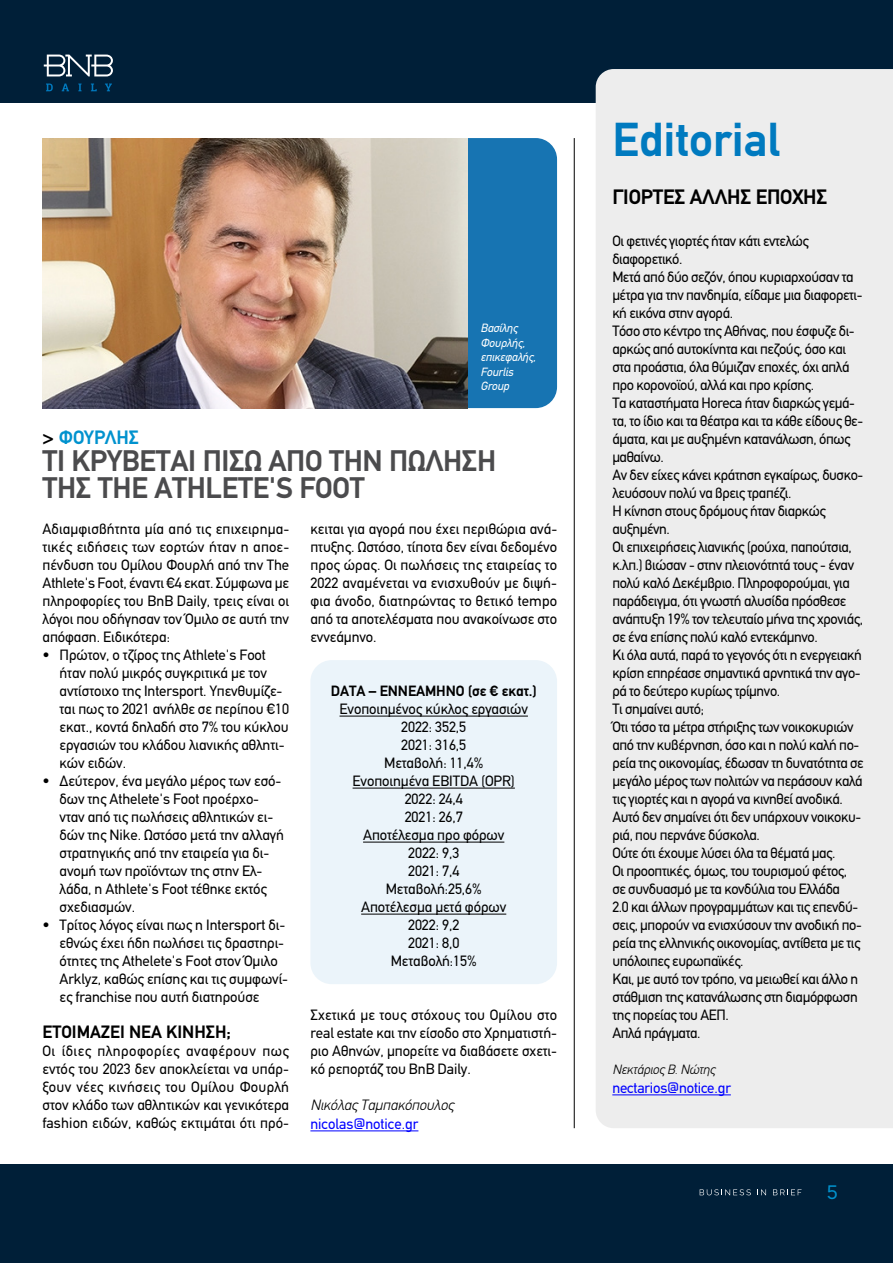
<style>
.page{position:relative;width:893px;height:1263px;background:#fff}
.page>*{position:absolute;margin:0;border:0;box-sizing:border-box;transform-origin:0 0}
.t1{font:700 48px "PF Din Text";color:#007abf}
.t2{font:700 30px/27px "PF Din Text";letter-spacing:-.01em;color:#4b4b4d}
.t3{font:700 21px "PF Din Text";letter-spacing:-.01em;color:#000}
.t4{font:700 19.5px "PF Din Text";letter-spacing:-.005em;color:#0092ce}
.t5{font:19.5px "CF Asty Std";color:#0092ce}
.t6{font:700 18px "PF Din Text";color:#000}
.t7{font:15px/18px "PF Din Text";letter-spacing:-.025em;color:#000;text-align:justify}
.t8{font:15px/18px "PF Din Text";letter-spacing:-.005em;color:#000}
.t9{font:15px "PF Din Text";letter-spacing:-.01em;color:#00f}
.t10{font:700 15px "PF Din Text";letter-spacing:-.005em;color:#000}
.t11{font:italic 300 15px "PF Din Text";letter-spacing:-.005em;color:#000}
.t12{font:italic 300 13.5px "PF Din Text";letter-spacing:-.01em;color:#000}
.t13{font:italic 12px/14.4px "PF Din Text";letter-spacing:-.01em;color:#fff}
.s1{color:#000}
</style>
<div class="page">
<div style="left:0;top:0;width:893px;height:102px;background:#001f38"></div>
<svg style="left:46px;top:84px;width:7px;height:7px"></svg>
<svg style="left:62px;top:84px;width:7px;height:7px"></svg>
<svg style="left:78px;top:84px;width:4px;height:7px"></svg>
<svg style="left:91px;top:84px;width:6px;height:7px"></svg>
<svg style="left:105px;top:84px;width:7px;height:7px"></svg>
<svg style="left:44px;top:55px;width:69px;height:21px"></svg>
<div style="left:0;top:1164px;width:893px;height:99px;background:#001f38"></div>
<svg style="left:700px;top:1189px;width:51px;height:6px"></svg>
<svg style="left:757px;top:1189px;width:9px;height:6px"></svg>
<svg style="left:773px;top:1189px;width:28px;height:6px"></svg>
<div style="left:310px;top:660px;width:247px;height:324px;background:#ebf4fa;border-radius:21px"></div>
<div style="left:596px;top:69px;width:297px;height:1059px;background:#ededed"></div>
<hr style="left:612px;top:1094px;width:119px;height:1px;background:#00f">
<hr style="left:574px;top:138px;width:1px;height:990px;background:#000">
<div style="left:43px;top:138px;width:514px;height:270px;background:#1774b2;border-radius:21px"></div>
<img style="left:43px;top:138px;width:425px;height:270px">
<hr style="left:339px;top:716px;width:189px;height:1px;background:#000">
<hr style="left:353px;top:788px;width:162px;height:1px;background:#000">
<hr style="left:363px;top:842px;width:141px;height:1px;background:#000">
<hr style="left:361px;top:914px;width:145px;height:1px;background:#000">
<hr style="left:310px;top:1130px;width:108px;height:1px;background:#00f">
<p class="t13" style="left:480px;top:321px;width:57px">Βασίλης<br>Φουρλής, επικεφαλής,<br>Fourlis<br>Group</p>
<h3 class="t4" style="left:43px;top:426px;width:98px"><span class="s1">&gt;</span> ΦΟΥΡΛΗΣ</h3>
<h2 class="t2" style="left:43px;top:447px;width:455px">ΤΊ ΚΡΎΒΕΤΑΙ ΠΊΣΩ ΑΠΌ ΤΗΝ ΠΏΛΗΣΗ<br>ΤΗΣ ΤΗΕ ATHLETE'S FOOT</h2>
<p class="t7" style="left:43px;top:520px;width:248px">Αδιαμφισβήτητα μία από τις επιχειρημα&shy;τικές ειδήσεις των εορτών ήταν η αποε&shy;πένδυση του Ομίλου Φουρλή από την The Athlete's Foot, έναντι €4 εκατ. Σύμφωνα με πληροφορίες του BnB Daily, τρεις είναι οι λόγοι που οδήγησαν τον Όμιλο σε αυτή την απόφαση. Ειδικότερα:</p>
<p class="t8" style="left:60px;top:646px;width:231px;text-indent:-17px">• Πρώτον, ο τζίρος της Athlete's Foot ήταν πολύ μικρός συγκριτικά με τον αντίστοιχο της Intersport. Υπενθυμίζε&shy;ται πως το 2021 ανήλθε σε περίπου €10 εκατ., κοντά δηλαδή στο 7% του κύκλου εργασιών του κλάδου λιανικής αθλητι&shy;κών ειδών.</p>
<p class="t8" style="left:60px;top:772px;width:226px;text-indent:-17px">• Δεύτερον, ένα μεγάλο μέρος των εσό&shy;δων της Athelete's Foot προέρχο&shy;νταν από τις πωλήσεις αθλητικών ει&shy;δών της Nike. Ωστόσο μετά την αλλαγή στρατηγικής από την εταιρεία για δι&shy;ανομή των προϊόντων της στην Ελ&shy;λάδα, η Athlete's Foot τέθηκε εκτός σχεδιασμών.</p>
<p class="t8" style="left:60px;top:916px;width:230px;text-indent:-17px">• Τρίτος λόγος είναι πως η Intersport δι&shy;εθνώς έχει ήδη πωλήσει τις δραστηρι&shy;ότητες της Athelete's Foot στον Όμιλο Arklyz, καθώς επίσης και τις συμφωνί&shy;ες franchise που αυτή διατηρούσε</p>
<p class="t6" style="left:43px;top:1021px;width:190px">ΕΤΟΙΜΑΖΕΙ ΝΕΑ ΚΙΝΗΣΗ;</p>
<p class="t7" style="left:43px;top:1042px;width:248px">Οι ίδιες πληροφορίες αναφέρουν πως εντός του 2023 δεν αποκλείεται να υπάρ&shy;ξουν νέες κινήσεις του Ομίλου Φουρλή στον κλάδο των αθλητικών και γενικότερα fashion ειδών, καθώς εκτιμάται ότι πρό-</p>
<p class="t7" style="left:310px;top:520px;width:248px">κειται για αγορά που έχει περιθώρια ανά&shy;πτυξης. Ωστόσο, τίποτα δεν είναι δεδομένο προς ώρας. Οι πωλήσεις της εταιρείας το 2022 αναμένεται να ενισχυθούν με διψή&shy;φια άνοδο, διατηρώντας το θετικό tempo από τα αποτελέσματα που ανακοίνωσε στο εννεάμηνο.</p>
<p class="t10" style="left:331px;top:682px;width:207px">DATA – ΕΝΝΕΑΜΗΝΟ (σε € εκατ.)</p>
<p class="t8" style="left:339px;top:700px;width:190px;text-align:center">Ενοποιημένος κύκλος εργασιών<br>2022: 352,5<br>2021: 316,5<br>Μεταβολή: 11,4%<br>Ενοποιημένα EBITDA (OPR)<br>2022: 24,4<br>2021: 26,7<br>Αποτέλεσμα προ φόρων<br>2022: 9,3<br>2021: 7,4<br>Μεταβολή:25,6%<br>Αποτέλεσμα μετά φόρων<br>2022: 9,2<br>2021: 8,0<br>Μεταβολή:15%</p>
<p class="t7" style="left:310px;top:1006px;width:248px">Σχετικά με τους στόχους του Ομίλου στο real estate και την είσοδο στο Χρηματιστή&shy;ριο Αθηνών, μπορείτε να διαβάσετε σχετι&shy;κό ρεπορτάζ του BnB Daily.</p>
<p class="t11" style="left:310px;top:1096px;width:145px">Νικόλας Ταμπακόπουλος</p>
<p class="t9" style="left:310px;top:1115px;width:110px">nicolas@notice.gr</p>
<h1 class="t1" style="left:612px;top:112px;width:170px">Editorial</h1>
<h3 class="t3" style="left:612px;top:185px;width:216px">ΓΙΟΡΤΈΣ ΆΛΛΗΣ ΕΠΟΧΉΣ</h3>
<p class="t7" style="left:612px;top:232px;width:253px;text-align:left">Οι φετινές γιορτές ήταν κάτι εντελώς διαφορετικό.<br>Μετά από δύο σεζόν, όπου κυριαρχούσαν τα μέτρα για την πανδημία, είδαμε μια διαφορετι&shy;κή εικόνα στην αγορά.<br>Τόσο στο κέντρο της Αθήνας, που έσφυζε δι&shy;αρκώς από αυτοκίνητα και πεζούς, όσο και στα προάστια, όλα θύμιζαν εποχές, όχι απλά προ κορονοϊού, αλλά και προ κρίσης.<br>Τα καταστήματα Horeca ήταν διαρκώς γεμά&shy;τα, το ίδιο και τα θέατρα και τα κάθε είδους θε&shy;άματα, και με αυξημένη κατανάλωση, όπως μαθαίνω.<br>Αν δεν είχες κάνει κράτηση εγκαίρως, δυσκο&shy;λευόσουν πολύ να βρεις τραπέζι.<br>Η κίνηση στους δρόμους ήταν διαρκώς αυξημένη.<br>Οι επιχειρήσεις λιανικής (ρούχα, παπούτσια, κ.λπ.) βιώσαν - στην πλειονότητά τους - έναν πολύ καλό Δεκέμβριο. Πληροφορούμαι, για παράδειγμα, ότι γνωστή αλυσίδα πρόσθεσε ανάπτυξη 19% τον τελευταίο μήνα της χρονιάς, σε ένα επίσης πολύ καλό εντεκάμηνο.<br>Κι όλα αυτά, παρά το γεγονός ότι η ενεργειακή κρίση επηρέασε σημαντικά αρνητικά την αγο&shy;ρά το δεύτερο κυρίως τρίμηνο.<br>Τι σημαίνει αυτό;<br>Ότι τόσο τα μέτρα στήριξης των νοικοκυριών από την κυβέρνηση, όσο και η πολύ καλή πο&shy;ρεία της οικονομίας, έδωσαν τη δυνατότητα σε μεγάλο μέρος των πολιτών να περάσουν καλά τις γιορτές και η αγορά να κινηθεί ανοδικά.<br>Αυτό δεν σημαίνει ότι δεν υπάρχουν νοικοκυ&shy;ριά, που περνάνε δύσκολα.<br>Ούτε ότι έχουμε λύσει όλα τα θέματά μας.<br>Οι προοπτικές, όμως, του τουρισμού φέτος, σε συνδυασμό με τα κονδύλια του Ελλάδα<br>2.0 και άλλων προγραμμάτων και τις επενδύ&shy;σεις, μπορούν να ενισχύσουν την ανοδική πο&shy;ρεία της ελληνικής οικονομίας, αντίθετα με τις υπόλοιπες ευρωπαϊκές.<br>Και, με αυτό τον τρόπο, να μειωθεί και άλλο η στάθμιση της κατανάλωσης στη διαμόρφωση της πορείας του ΑΕΠ.<br>Απλά πράγματα.</p>
<p class="t12" style="left:612px;top:1061px;width:104px">Νεκτάριος B. Νώτης</p>
<p class="t9" style="left:612px;top:1079px;width:120px">nectarios@notice.gr</p>
<h3 class="t5" style="left:827px;top:1181px;width:13px">5</h3>
</div>
